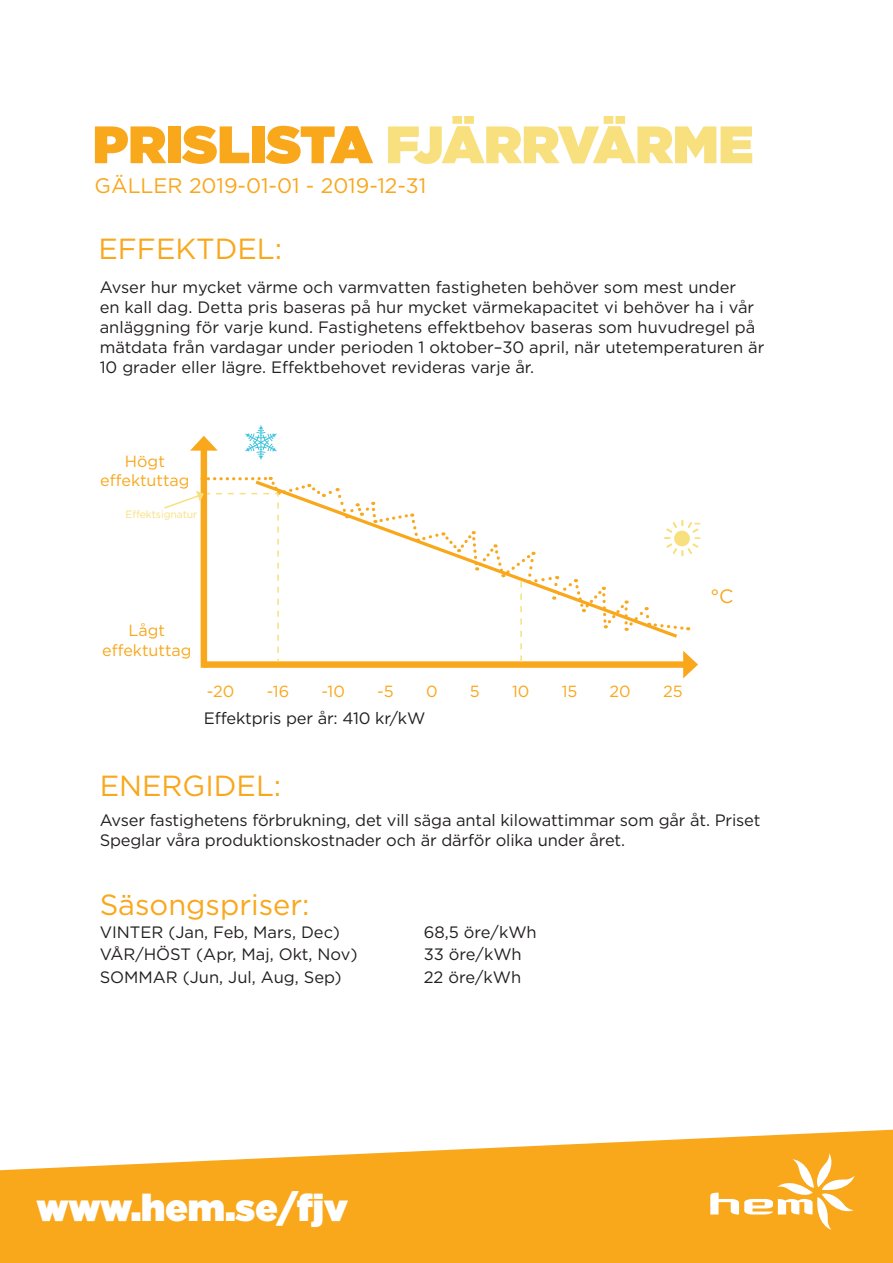
<style>
.page{position:relative;width:893px;height:1263px;background:#fff}
.page>*{position:absolute;margin:0;border:0;box-sizing:border-box;transform-origin:0 0}
.t1{font:900 52.5px "Gotham";color:#f8e07e}
.t2{font:900 37.5px "Gotham";color:#fff}
.t3{font:29.1px "Gotham";color:#f9a71b}
.t4{font:21px "Gotham";color:#f9a71b}
.t5{font:19.35px "Gotham";color:#f9a71b}
.t6{font:16.5px/19.8px "Gotham";color:#231f20}
.t7{font:16.2px/19.4px "Gotham";color:#f9a71b;text-align:center}
.t8{font:10.5px "Gotham";letter-spacing:-.01em;color:#f8e07e}
.s1{color:#f9a71b}
</style>
<div class="page">
<div style="left:201px;top:445px;width:6px;height:223px;background:#f9a71b"></div>
<svg style="left:190px;top:436px;width:28px;height:15px"></svg>
<svg style="left:245px;top:425px;width:32px;height:35px"></svg>
<svg style="left:0;top:1130px;width:893px;height:133px;fill:#f9a71b"></svg>
<svg style="left:710px;top:1153px;width:145px;height:77px"></svg>
<svg style="left:164px;top:475px;width:536px;height:203px"></svg>
<h1 class="t1" style="left:93px;top:107px;width:662px"><span class="s1">PRISLISTA</span> FJÄRRVÄRME</h1>
<p class="t4" style="left:95px;top:172px;width:333px">GÄLLER 2019-01-01 - 2019-12-31</p>
<h3 class="t3" style="left:98px;top:230px;width:185px">EFFEKTDEL:</h3>
<p class="t6" style="left:100px;top:277px;width:666px">Avser hur mycket värme och varmvatten fastigheten behöver som mest under<br>en kall dag. Detta pris baseras på hur mycket värmekapacitet vi behöver ha i vår anläggning för varje kund. Fastighetens effektbehov baseras som huvudregel på mätdata från vardagar under perioden 1 oktober–30 april, när utetemperaturen är 10 grader eller lägre. Effektbehovet revideras varje år.</p>
<p class="t7" style="left:100px;top:451px;width:91px">Högt effektuttag</p>
<p class="t8" style="left:125px;top:507px;width:74px">Effektsignatur</p>
<p class="t7" style="left:102px;top:620px;width:91px">Lågt effektuttag</p>
<p class="t7" style="left:207px;top:682px;width:29px">-20</p>
<p class="t7" style="left:267px;top:682px;width:24px">-16</p>
<p class="t7" style="left:321px;top:682px;width:25px">-10</p>
<p class="t7" style="left:377px;top:682px;width:18px">-5</p>
<p class="t7" style="left:426px;top:682px;width:13px">0</p>
<p class="t7" style="left:470px;top:682px;width:11px">5</p>
<p class="t7" style="left:512px;top:682px;width:19px">10</p>
<p class="t7" style="left:562px;top:682px;width:17px">15</p>
<p class="t7" style="left:610px;top:682px;width:23px">20</p>
<p class="t7" style="left:663px;top:682px;width:21px">25</p>
<p class="t6" style="left:204px;top:708px;width:223px">Effektpris per år: 410 kr/kW</p>
<h3 class="t3" style="left:100px;top:767px;width:183px">ENERGIDEL:</h3>
<p class="t5" style="left:710px;top:583px;width:25px">°C</p>
<p class="t6" style="left:100px;top:810px;width:662px">Avser fastighetens förbrukning, det vill säga antal kilowattimmar som går åt. Priset<br>Speglar våra produktionskostnader och är därför olika under året.</p>
<h3 class="t3" style="left:100px;top:886px;width:211px">Säsongspriser:</h3>
<p class="t6" style="left:100px;top:921px;width:242px">VINTER (Jan, Feb, Mars, Dec)</p>
<p class="t6" style="left:424px;top:921px;width:114px">68,5 öre/kWh</p>
<p class="t6" style="left:100px;top:944px;width:259px">VÅR/HÖST (Apr, Maj, Okt, Nov)</p>
<p class="t6" style="left:424px;top:944px;width:99px">33 öre/kWh</p>
<p class="t6" style="left:100px;top:966px;width:244px">SOMMAR (Jun, Jul, Aug, Sep)</p>
<p class="t6" style="left:424px;top:966px;width:99px">22 öre/kWh</p>
<h2 class="t2" style="left:36px;top:1181px;width:313px">www.hem.se/fjv</h2>
</div>
